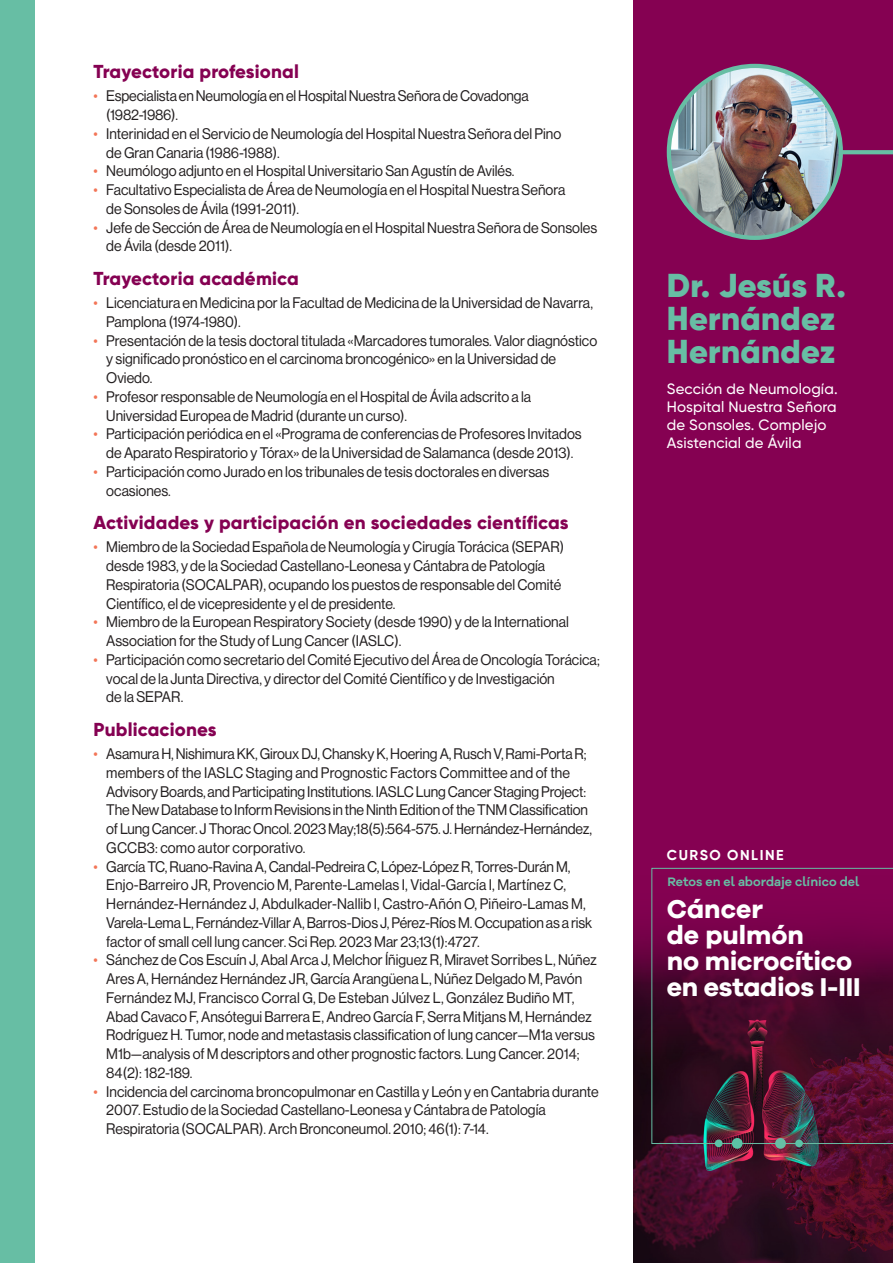
<style>
.page{position:relative;width:893px;height:1263px;background:#fff}
.page>*{position:absolute;margin:0;border:0;box-sizing:border-box;transform-origin:0 0}
.METGE_-_nom{font:900 33px/33px "Gilroy";letter-spacing:.01em;color:#67bea4}
.t1{font:700 26.55px/26.2px "Galano Grotesque";letter-spacing:-.01em;color:#fff}
.LADILLO{font:800 18.75px "Gilroy";letter-spacing:.01em;color:#850152}
.t2{font:15px/18.8px "Volta Modern Display 55 Roman";color:#231f20;scale:.95 1}
.METGE_-_carrecs{font:500 15px/18px "Gilroy";letter-spacing:.01em;color:#fff}
.t3{font:700 14.25px "Gilroy";letter-spacing:.11em;color:#fff}
.t4{font:600 12.6px "Galano Grotesque Alt";color:#67bea4}
.s1{color:#f37557}
</style>
<div class="page">
<div style="left:0;top:0;width:34px;height:1263px;background:#67bea4"></div>
<div style="left:634px;top:0;width:259px;height:1263px;background:#850152"></div>
<img style="left:634px;top:983px;width:259px;height:280px">
<svg style="left:651px;top:868px;width:242px;height:276px"></svg>
<div style="left:732px;top:1138px;width:11px;height:11px;background:#5bc2a6;border-radius:50%"></div>
<div style="left:715px;top:1139px;width:7px;height:8px;background:#5bc2a6;border-radius:50%"></div>
<div style="left:775px;top:1138px;width:11px;height:11px;background:#67bea4;border-radius:50%"></div>
<div style="left:795px;top:1139px;width:8px;height:8px;background:#5bc2a6;border-radius:50%"></div>
<svg style="left:843px;top:150px;width:50px;height:4px"></svg>
<img style="left:669px;top:66px;width:172px;height:172px;border-radius:86px">
<div style="left:667px;top:64px;width:176px;height:176px;border:4px solid #67bea4;border-radius:50%"></div>
<p class="LADILLO" style="left:94px;top:60px;width:207px">Trayectoria profesional</p>
<p class="t2" style="left:106px;top:87px;width:446px;text-indent:-13px"><span class="s1">•</span> Especialista en Neumología en el Hospital Nuestra Señora de Covadonga (1982-1986).</p>
<p class="t2" style="left:106px;top:124px;width:480px;text-indent:-13px"><span class="s1">•</span> Interinidad en el Servicio de Neumología del Hospital Nuestra Señora del Pino de Gran Canaria (1986-1988).</p>
<p class="t2" style="left:94px;top:162px;width:445px"><span class="s1">•</span> Neumólogo adjunto en el Hospital Universitario San Agustín de Avilés.</p>
<p class="t2" style="left:106px;top:180px;width:485px;text-indent:-13px"><span class="s1">•</span> Facultativo Especialista de Área de Neumología en el Hospital Nuestra Señora de Sonsoles de Ávila (1991-2011).</p>
<p class="t2" style="left:106px;top:218px;width:518px;text-indent:-13px"><span class="s1">•</span> Jefe de Sección de Área de Neumología en el Hospital Nuestra Señora de Sonsoles de Ávila (desde 2011).</p>
<p class="LADILLO" style="left:94px;top:267px;width:207px">Trayectoria académica</p>
<p class="t2" style="left:106px;top:293px;width:514px;text-indent:-13px"><span class="s1">•</span> Licenciatura en Medicina por la Facultad de Medicina de la Universidad de Navarra,<br>Pamplona (1974-1980).</p>
<p class="t2" style="left:106px;top:331px;width:518px;text-indent:-13px"><span class="s1">•</span> Presentación de la tesis doctoral titulada «Marcadores tumorales. Valor diagnóstico y significado pronóstico en el carcinoma broncogénico» en la Universidad de<br>Oviedo.</p>
<p class="t2" style="left:106px;top:387px;width:449px;text-indent:-13px"><span class="s1">•</span> Profesor responsable de Neumología en el Hospital de Ávila adscrito a la<br>Universidad Europea de Madrid (durante un curso).</p>
<p class="t2" style="left:94px;top:425px;width:515px;text-align:center"><span class="s1">•</span> Participación periódica en el «Programa de conferencias de Profesores Invitados de Aparato Respiratorio y Tórax» de la Universidad de Salamanca (desde 2013).</p>
<p class="t2" style="left:106px;top:462px;width:468px;text-indent:-13px"><span class="s1">•</span> Participación como Jurado en los tribunales de tesis doctorales en diversas ocasiones.</p>
<p class="LADILLO" style="left:94px;top:511px;width:477px">Actividades y participación en sociedades científicas</p>
<p class="t2" style="left:106px;top:538px;width:483px;text-indent:-13px"><span class="s1">•</span> Miembro de la Sociedad Española de Neumología y Cirugía Torácica (SEPAR) desde 1983, y de la Sociedad Castellano-Leonesa y Cántabra de Patología Respiratoria (SOCALPAR), ocupando los puestos de responsable del Comité Científico, el de vicepresidente y el de presidente.</p>
<p class="t2" style="left:106px;top:613px;width:488px;text-indent:-13px"><span class="s1">•</span> Miembro de la European Respiratory Society (desde 1990) y de la International<br>Association for the Study of Lung Cancer (IASLC).</p>
<p class="t2" style="left:106px;top:650px;width:521px;text-indent:-13px"><span class="s1">•</span> Participación como secretario del Comité Ejecutivo del Área de Oncología Torácica; vocal de la Junta Directiva, y director del Comité Científico y de Investigación<br>de la SEPAR.</p>
<p class="LADILLO" style="left:94px;top:718px;width:125px">Publicaciones</p>
<p class="t2" style="left:106px;top:744px;width:513px;text-indent:-13px"><span class="s1">•</span> Asamura H, Nishimura KK, Giroux DJ, Chansky K, Hoering A, Rusch V, Rami-Porta R; members of the IASLC Staging and Prognostic Factors Committee and of the Advisory Boards, and Participating Institutions. IASLC Lung Cancer Staging Project:<br>The New Database to Inform Revisions in the Ninth Edition of the TNM Classification of Lung Cancer. J Thorac Oncol. 2023 May;18(5):564-575. J. Hernández-Hernández, GCCB3: como autor corporativo.</p>
<p class="t2" style="left:106px;top:857px;width:513px;text-indent:-13px"><span class="s1">•</span> García TC, Ruano-Ravina A, Candal-Pedreira C, López-López R, Torres-Durán M, Enjo-Barreiro JR, Provencio M, Parente-Lamelas I, Vidal-García I, Martínez C, Hernández-Hernández J, Abdulkader-Nallib I, Castro-Añón O, Piñeiro-Lamas M, Varela-Lema L, Fernández-Villar A, Barros-Dios J, Pérez-Ríos M. Occupation as a risk factor of small cell lung cancer. Sci Rep. 2023 Mar 23;13(1):4727.</p>
<p class="t2" style="left:106px;top:951px;width:518px;text-indent:-13px"><span class="s1">•</span> Sánchez de Cos Escuín J, Abal Arca J, Melchor Íñiguez R, Miravet Sorribes L, Núñez Ares A, Hernández Hernández JR, García Arangüena L, Núñez Delgado M, Pavón Fernández MJ, Francisco Corral G, De Esteban Júlvez L, González Budiño MT, Abad Cavaco F, Ansótegui Barrera E, Andreo García F, Serra Mitjans M, Hernández Rodríguez H. Tumor, node and metastasis classification of lung cancer—M1a versus M1b—analysis of M descriptors and other prognostic factors. Lung Cancer. 2014; 84(2): 182-189.</p>
<p class="t2" style="left:106px;top:1082px;width:520px;text-indent:-13px"><span class="s1">•</span> Incidencia del carcinoma broncopulmonar en Castilla y León y en Cantabria durante<br>2007. Estudio de la Sociedad Castellano-Leonesa y Cántabra de Patología<br>Respiratoria (SOCALPAR). Arch Bronconeumol. 2010; 46(1): 7-14.</p>
<p class="METGE_-_nom" style="left:667px;top:269px;width:181px">Dr. Jesús R.<br>Hernández<br>Hernández</p>
<p class="METGE_-_carrecs" style="left:667px;top:379px;width:172px">Sección de Neumología.<br>Hospital Nuestra Señora de Sonsoles. Complejo<br>Asistencial de Ávila</p>
<p class="t3" style="left:667px;top:846px;width:118px">CURSO ONLINE</p>
<p class="t4" style="left:667px;top:874px;width:193px">Retos en el abordaje clínico del</p>
<h2 class="t1" style="left:667px;top:895px;width:195px">Cáncer<br>de pulmón<br>no microcítico en estadios I-III</h2>
</div>
